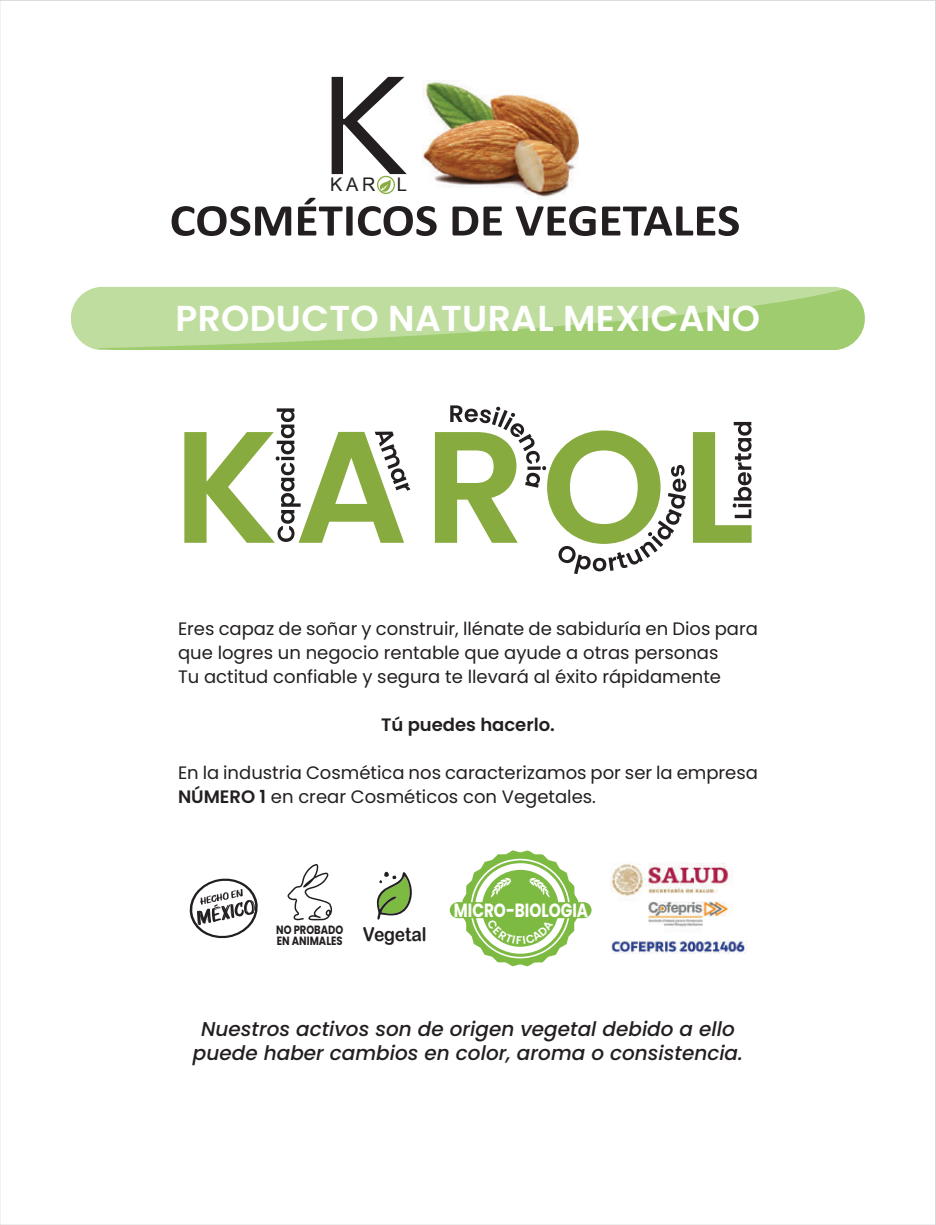
<style>
.page{position:relative;width:936px;height:1225px;background:#fff}
.page>*{position:absolute;margin:0;border:0;box-sizing:border-box;transform-origin:0 0}
.t1{font:600 36px "Poppins";letter-spacing:.01em;color:#fff}
.t2{font:italic 500 20px/24px "Poppins";color:#231f20;text-align:center}
.t3{font:700 19px "Poppins";color:#fff;scale:.8 1}
.t4{font:18.8px "Arial";color:#231f20}
.t5{font:18px/24px "Poppins";color:#231f20}
.t6{font:600 18px "Poppins";color:#231f20}
.t7{font:700 12px/11.2px "Poppins";color:#231f20;scale:.83 1}
.s1{font-weight:600}
</style>
<div class="page">
<svg style="left:71px;top:287px;width:25px;height:63px;fill:#c0dda0"></svg>
<svg style="left:96px;top:287px;width:768px;height:63px;background:#b5d78f"></svg>
<svg style="left:171px;top:77px;width:567px;height:159px"></svg>
<svg style="left:184px;top:408px;width:226px;height:135px"></svg>
<svg style="left:693px;top:422px;width:58px;height:121px"></svg>
<svg style="left:435px;top:405px;width:251px;height:169px"></svg>
<svg style="left:287px;top:864px;width:45px;height:56px"></svg>
<svg style="left:376px;top:871px;width:36px;height:49px"></svg>
<svg style="left:189px;top:878px;width:69px;height:61px"></svg>
<div style="left:449px;top:902px;width:142px;height:16px;background:#7dba41;border-radius:8px"></div>
<img style="left:610px;top:863px;width:136px;height:90px">
<svg style="left:462px;top:850px;width:116px;height:116px"></svg>
<p class="t4" style="left:330px;top:172px;width:78px">KAR L</p>
<h1 class="t1" style="left:175px;top:297px;width:586px">PRODUCTO NATURAL MEXICANO</h1>
<p class="t5" style="left:178px;top:617px;width:581px">Eres capaz de soñar y construir, llénate de sabiduría en Dios para que logres un negocio rentable que ayude a otras personas<br>Tu actitud confiable y segura te llevará al éxito rápidamente</p>
<p class="t6" style="left:381px;top:714px;width:175px">Tú puedes hacerlo.</p>
<p class="t5" style="left:178px;top:761px;width:581px">En la industria Cosmética nos caracterizamos por ser la empresa<br><span class="s1">NÚMERO 1</span> en crear Cosméticos con Vegetales.</p>
<p class="t7" style="left:276px;top:924px;width:183px">NO PROBADO<br>EN ANIMALES <sup>Vegetal</sup></p>
<p class="t3" style="left:454px;top:899px;width:169px">MICRO-BIOLOGIA</p>
<p class="t2" style="left:193px;top:1017px;width:551px">Nuestros activos son de origen vegetal debido a ello puede haber cambios en color, aroma o consistencia.</p>
</div>
